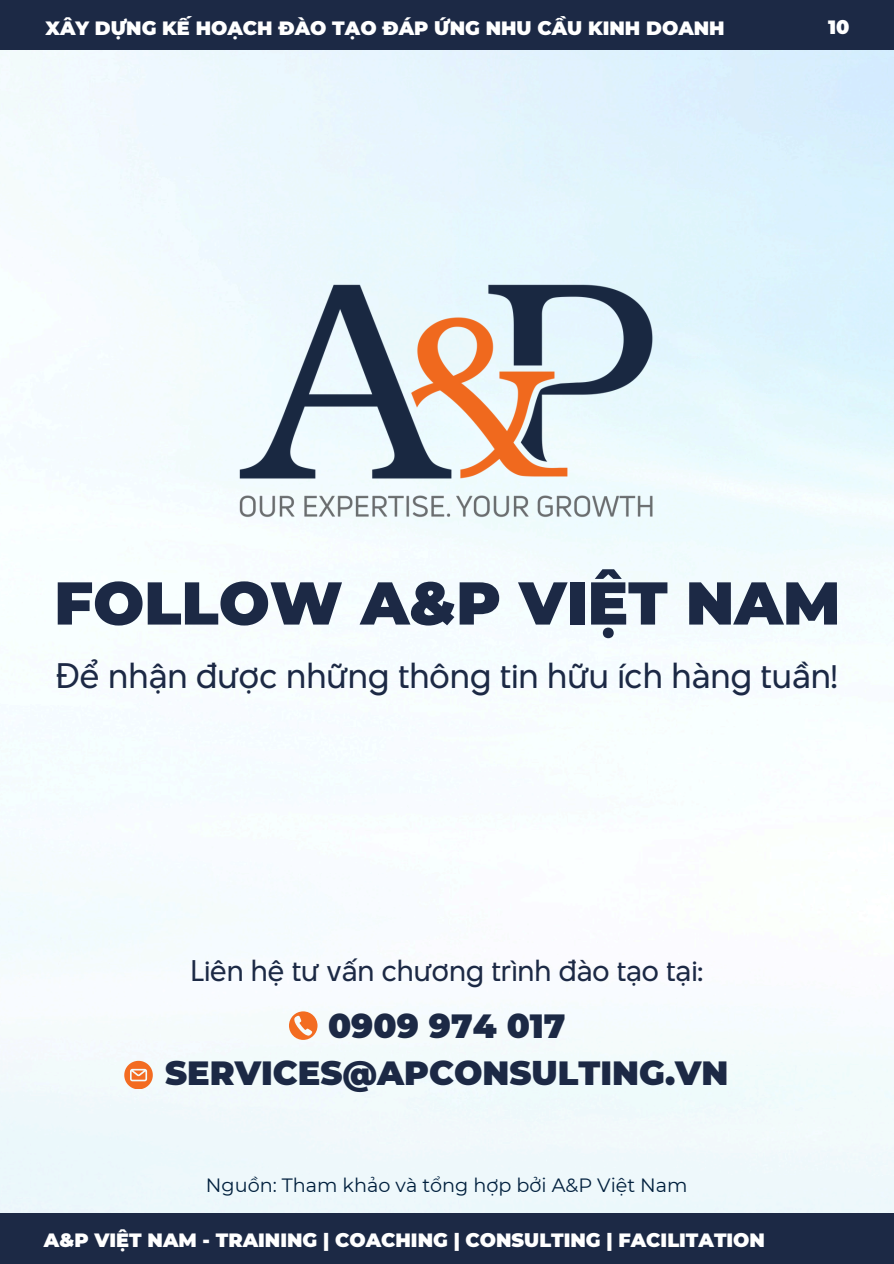
<style>
.page{position:relative;width:894px;height:1264px;background:#fff}
.page>*{position:absolute;margin:0;border:0;box-sizing:border-box;transform-origin:0 0}
.t1{font:900 60.3px "Montserrat";color:#1c2945}
.t2{font:900 33.45px/47.2px "Montserrat";color:#1c2945;text-align:center}
.t3{font:32.4px "BT Beau Sans Regular";color:#1c2945}
.t4{font:27.3px "BT Beau Sans Regular";color:#1c2945}
.t5{font:900 19.2px "Montserrat";color:#fff}
.t6{font:19.2px "Montserrat";color:#001f3d}
</style>
<div class="page">
<img style="left:0;top:50px;width:893px;height:1163px">
<div style="left:0;top:1213px;width:893px;height:50px;background:#1c2945"></div>
<img style="left:239px;top:282px;width:415px;height:239px">
<svg style="left:289px;top:1011px;width:28px;height:28px"></svg>
<svg style="left:124px;top:1060px;width:28px;height:28px"></svg>
<div style="left:0;top:0;width:893px;height:50px;background:#1c2945"></div>
<h4 class="t5" style="left:45px;top:16px;width:680px">XÂY DỰNG KẾ HOẠCH ĐÀO TẠO ĐÁP ỨNG NHU CẦU KINH DOANH</h4>
<h2 class="t5" style="left:827px;top:16px;width:23px">10</h2>
<p class="t1" style="left:54px;top:566px;width:787px">FOLLOW A&amp;P VIỆT NAM</p>
<h1 class="t3" style="left:56px;top:651px;width:783px">Để nhận được những thông tin hữu ích hàng tuần!</h1>
<h3 class="t4" style="left:190px;top:950px;width:513px">Liên hệ tư vấn chương trình đào tạo tại:</h3>
<h5 class="t2" style="left:165px;top:1002px;width:565px">0909 974 017<br>SERVICES@APCONSULTING.VN</h5>
<p class="t6" style="left:206px;top:1172px;width:483px">Nguồn: Tham khảo và tổng hợp bởi A&amp;P Việt Nam</p>
<p class="t5" style="left:44px;top:1228px;width:722px">A&amp;P VIỆT NAM - TRAINING | COACHING | CONSULTING | FACILITATION</p>
</div>
